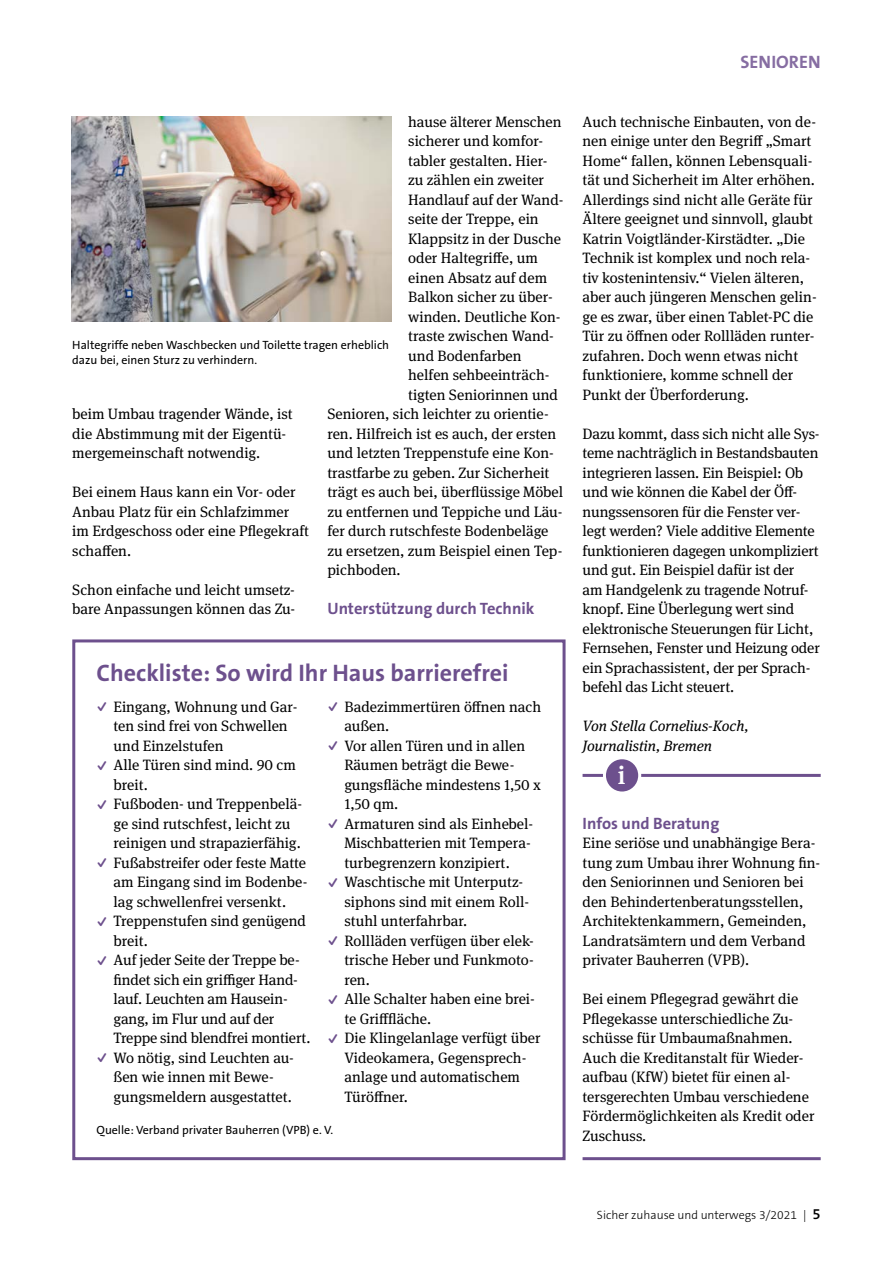
<style>
.page{position:relative;width:893px;height:1263px;background:#fff}
.page>*{position:absolute;margin:0;border:0;box-sizing:border-box;transform-origin:0 0}
.t1{font:500 25.5px "DGUV Meta Serif";color:#fff}
.Ü1_klein{font:700 24px "The Sans B7";color:#6d508d}
.t2{font:700 18px "The Sans B7";color:#866da2}
.Subhead{font:700 16.5px "The Sans B7";color:#6d508d}
.Ü_Info-Kasten{font:700 16.5px "The Sans B7";color:#6d508d}
.Fließtext{font:15px/19.5px "DGUV Meta Serif";color:#000}
.Autor{font:italic 15px/19.5px "DGUV Meta Serif";color:#000}
.t3{font:12px/15px "The Sans B5 Plain";color:#000}
.t4{font:300 12px "The Sans B3";color:#000}
.s1{font-family:"Entypo";font-size:25.5px;color:#6d508d}
.s2{font-family:"The Sans B6";font-weight:600;font-size:15px}
</style>
<div class="page">
<svg style="left:583px;top:774px;width:238px;height:3px"></svg>
<hr style="left:583px;top:1157px;width:238px;height:3px;background:#6d508d">
<div style="left:606px;top:759px;width:32px;height:32px;background:#6d508d;border-radius:50%"></div>
<div style="left:72px;top:639px;width:494px;height:521px;border:3px solid #6d508d"></div>
<img style="left:71px;top:117px;width:320px;height:205px">
<p class="t2" style="left:740px;top:52px;width:82px">SENIOREN</p>
<p class="Fließtext" style="left:408px;top:112px;width:155px">hause älterer Menschen</p>
<p class="Fließtext" style="left:408px;top:131px;width:137px">sicherer und komfor-</p>
<p class="Fließtext" style="left:408px;top:151px;width:141px">tabler gestalten. Hier-</p>
<p class="Fließtext" style="left:408px;top:170px;width:137px">zu zählen ein zweiter</p>
<p class="Fließtext" style="left:408px;top:190px;width:157px">Handlauf auf der Wand-</p>
<p class="Fließtext" style="left:408px;top:209px;width:132px">seite der Treppe, ein</p>
<p class="Fließtext" style="left:408px;top:229px;width:154px">Klappsitz in der Dusche</p>
<p class="Fließtext" style="left:408px;top:248px;width:131px">oder Haltegriffe, um</p>
<p class="Fließtext" style="left:408px;top:268px;width:140px">einen Absatz auf dem</p>
<p class="Fließtext" style="left:408px;top:287px;width:146px">Balkon sicher zu über-</p>
<p class="Fließtext" style="left:408px;top:307px;width:154px">winden. Deutliche Kon-</p>
<p class="Fließtext" style="left:408px;top:326px;width:147px">traste zwischen Wand-</p>
<p class="Fließtext" style="left:408px;top:346px;width:115px">und Bodenfarben</p>
<p class="Fließtext" style="left:408px;top:365px;width:143px">helfen sehbeeinträch-</p>
<p class="Fließtext" style="left:408px;top:385px;width:151px">tigten Seniorinnen und</p>
<p class="Fließtext" style="left:327px;top:404px;width:223px">Senioren, sich leichter zu orientie-</p>
<p class="Fließtext" style="left:327px;top:424px;width:230px">ren. Hilfreich ist es auch, der ersten</p>
<p class="Fließtext" style="left:327px;top:443px;width:228px">und letzten Treppenstufe eine Kon-</p>
<p class="Fließtext" style="left:327px;top:463px;width:224px">trastfarbe zu geben. Zur Sicherheit</p>
<p class="Fließtext" style="left:327px;top:482px;width:237px">trägt es auch bei, überflüssige Möbel</p>
<p class="Fließtext" style="left:327px;top:502px;width:236px">zu entfernen und Teppiche und Läu-</p>
<p class="Fließtext" style="left:327px;top:521px;width:223px">fer durch rutschfeste Bodenbeläge</p>
<p class="Fließtext" style="left:327px;top:541px;width:237px">zu ersetzen, zum Beispiel einen Tep-</p>
<p class="Fließtext" style="left:327px;top:560px;width:75px">pichboden.</p>
<h4 class="Subhead" style="left:327px;top:600px;width:209px">Unterstützung durch Technik</h4>
<p class="t3" style="left:72px;top:339px;width:318px">Haltegriffe neben Waschbecken und Toilette tragen erheblich dazu bei, einen Sturz zu verhindern.</p>
<p class="Fließtext" style="left:72px;top:404px;width:222px">beim Umbau tragender Wände, ist die Abstimmung mit der Eigentü&shy;mergemeinschaft notwendig.</p>
<p class="Fließtext" style="left:72px;top:482px;width:238px">Bei einem Haus kann ein Vor- oder<br>Anbau Platz für ein Schlafzimmer im Erdgeschoss oder eine Pflegekraft schaffen.</p>
<p class="Fließtext" style="left:72px;top:580px;width:225px">Schon einfache und leicht umsetz&shy;bare Anpassungen können das Zu-</p>
<h3 class="Ü1_klein" style="left:97px;top:660px;width:413px">Checkliste: So wird Ihr Haus barrierefrei</h3>
<p class="Fließtext" style="left:114px;top:697px;width:185px;text-indent:-17px"><span class="s1">W</span> Eingang, Wohnung und Gar&shy;ten sind frei von Schwellen und Einzelstufen</p>
<p class="Fließtext" style="left:114px;top:755px;width:184px;text-indent:-17px"><span class="s1">W</span> Alle Türen sind mind. 90 cm breit.</p>
<p class="Fließtext" style="left:114px;top:794px;width:190px;text-indent:-17px"><span class="s1">W</span> Fußboden- und Treppenbelä&shy;ge sind rutschfest, leicht zu reinigen und strapazierfähig.</p>
<p class="Fließtext" style="left:114px;top:853px;width:196px;text-align:justify;text-indent:-17px"><span class="s1">W</span> Fußabstreifer oder feste Matte am Eingang sind im Bodenbe&shy;lag schwellenfrei versenkt.</p>
<p class="Fließtext" style="left:114px;top:911px;width:194px;text-indent:-17px"><span class="s1">W</span> Treppenstufen sind genügend breit.</p>
<p class="Fließtext" style="left:114px;top:950px;width:198px;text-indent:-17px"><span class="s1">W</span> Auf jeder Seite der Treppe be&shy;findet sich ein griffiger Hand&shy;lauf. Leuchten am Hausein&shy;gang, im Flur und auf der<br>Treppe sind blendfrei montiert.</p>
<p class="Fließtext" style="left:114px;top:1048px;width:182px;text-indent:-17px"><span class="s1">W</span> Wo nötig, sind Leuchten au&shy;ßen wie innen mit Bewe&shy;gungsmeldern ausgestattet.</p>
<p class="Fließtext" style="left:344px;top:697px;width:198px;text-indent:-17px"><span class="s1">W</span> Badezimmertüren öffnen nach außen.</p>
<p class="Fließtext" style="left:344px;top:736px;width:198px;text-indent:-17px"><span class="s1">W</span> Vor allen Türen und in allen<br>Räumen beträgt die Bewe&shy;gungsfläche mindestens 1,50 x<br>1,50 qm.</p>
<p class="Fließtext" style="left:344px;top:814px;width:190px;text-indent:-17px"><span class="s1">W</span> Armaturen sind als Einhebel-<br>Mischbatterien mit Tempera&shy;turbegrenzern konzipiert.</p>
<p class="Fließtext" style="left:344px;top:872px;width:186px;text-indent:-17px"><span class="s1">W</span> Waschtische mit Unterputz&shy;siphons sind mit einem Roll&shy;stuhl unterfahrbar.</p>
<p class="Fließtext" style="left:344px;top:931px;width:191px;text-align:justify;text-indent:-17px"><span class="s1">W</span> Rollläden verfügen über elek&shy;trische Heber und Funkmoto&shy;ren.</p>
<p class="Fließtext" style="left:344px;top:989px;width:192px;text-indent:-17px"><span class="s1">W</span> Alle Schalter haben eine brei&shy;te Grifffläche.</p>
<p class="Fließtext" style="left:344px;top:1028px;width:198px;text-indent:-17px"><span class="s1">W</span> Die Klingelanlage verfügt über<br>Videokamera, Gegensprech&shy;anlage und automatischem<br>Türöffner.</p>
<p class="t3" style="left:97px;top:1123px;width:238px">Quelle: Verband privater Bauherren (VPB) e. V.</p>
<p class="Fließtext" style="left:583px;top:112px;width:236px">Auch technische Einbauten, von de&shy;nen einige unter den Begriff „Smart Home“ fallen, können Lebensquali&shy;tät und Sicherheit im Alter erhöhen.<br>Allerdings sind nicht alle Geräte für Ältere geeignet und sinnvoll, glaubt Katrin Voigtländer-Kirstädter. „Die Technik ist komplex und noch rela&shy;tiv kostenintensiv.“ Vielen älteren, aber auch jüngeren Menschen gelin&shy;ge es zwar, über einen Tablet-PC die Tür zu öffnen oder Rollläden runter&shy;zufahren. Doch wenn etwas nicht funktioniere, komme schnell der Punkt der Überforderung.</p>
<p class="Fließtext" style="left:583px;top:424px;width:239px">Dazu kommt, dass sich nicht alle Sys&shy;teme nachträglich in Bestandsbauten integrieren lassen. Ein Beispiel: Ob und wie können die Kabel der Öff&shy;nungssensoren für die Fenster ver&shy;legt werden? Viele additive Elemente funktionieren dagegen unkompliziert und gut. Ein Beispiel dafür ist der<br>am Handgelenk zu tragende Notruf&shy;knopf. Eine Überlegung wert sind elektronische Steuerungen für Licht, Fernsehen, Fenster und Heizung oder ein Sprachassistent, der per Sprach&shy;befehl das Licht steuert.</p>
<p class="Autor" style="left:583px;top:716px;width:167px">Von Stella Cornelius-Koch,<br>Journalistin, Bremen</p>
<h1 class="t1" style="left:618px;top:760px;width:9px">i</h1>
<h4 class="Ü_Info-Kasten" style="left:583px;top:814px;width:138px">Infos und Beratung</h4>
<p class="Fließtext" style="left:583px;top:833px;width:239px">Eine seriöse und unabhängige Bera&shy;tung zum Umbau ihrer Wohnung fin&shy;den Seniorinnen und Senioren bei den Behindertenberatungsstellen, Architektenkammern, Gemeinden, Landratsämtern und dem Verband privater Bauherren (VPB).</p>
<p class="Fließtext" style="left:583px;top:989px;width:233px">Bei einem Pflegegrad gewährt die<br>Pflegekasse unterschiedliche Zu&shy;schüsse für Umbaumaßnahmen.<br>Auch die Kreditanstalt für Wieder&shy;aufbau (KfW) bietet für einen al&shy;tersgerechten Umbau verschiedene<br>Fördermöglichkeiten als Kredit oder<br>Zuschuss.</p>
<p class="t4" style="left:597px;top:1208px;width:225px">Sicher zuhause und unterwegs 3/2021 | <span class="s2">5</span></p>
</div>
